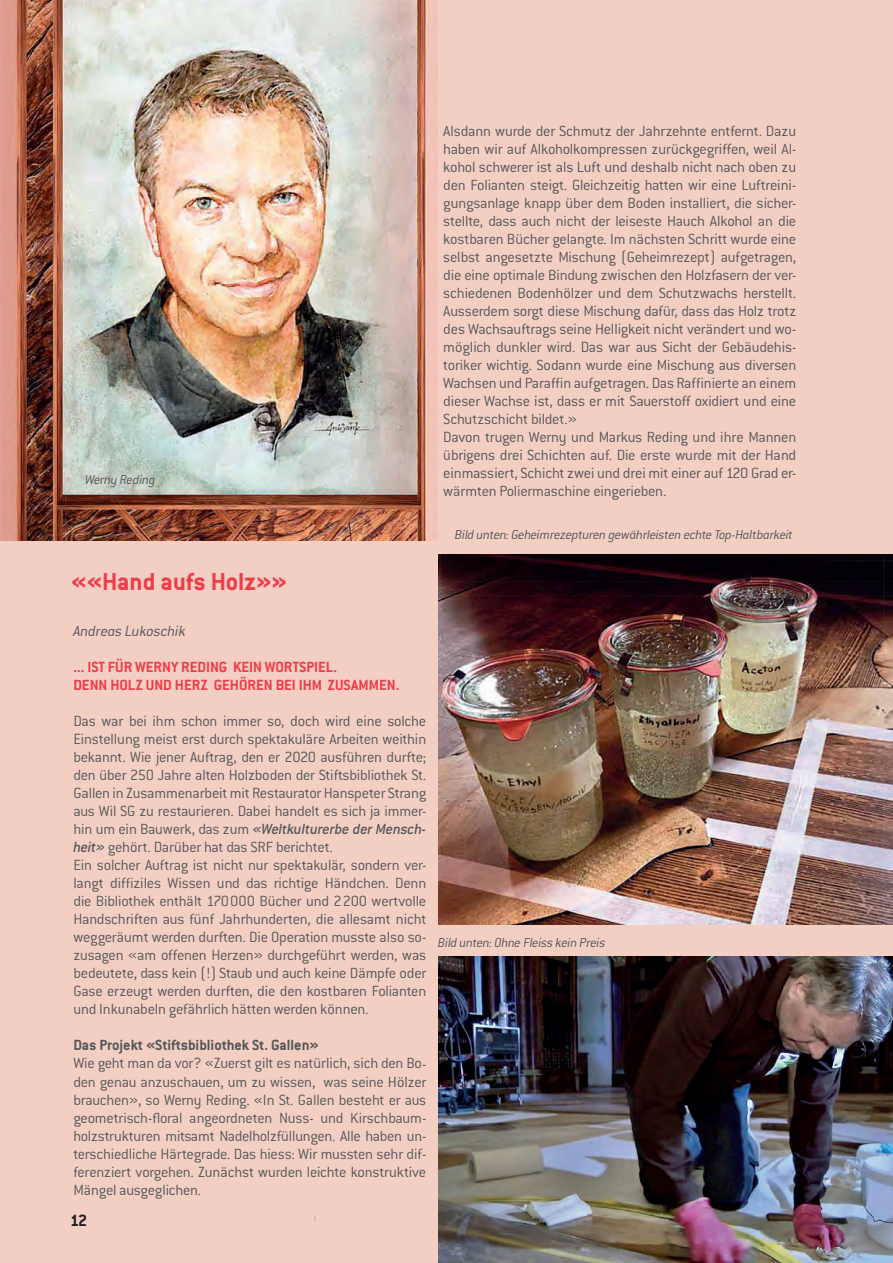
<style>
.page{position:relative;width:893px;height:1263px;background:#f3cfc3}
.page>*{position:absolute;margin:0;border:0;box-sizing:border-box;transform-origin:0 0}
.t1{font:700 27px "Conduit ITC";color:#ee3d49}
.t2{font:700 18px "Conduit ITC";color:#231f20}
.t3{font:300 16.2px/18px "Conduit ITC";letter-spacing:-.015em;color:#57585a}
.t4{font:700 16.2px/18px "Conduit ITC";color:#ee3d49}
.t5{font:700 16.2px "Conduit ITC";color:#57585a}
.t6{font:italic 300 16.2px "Conduit ITC";letter-spacing:-.01em;color:#57585a}
.t7{font:italic 300 14.25px "Conduit ITC";letter-spacing:-.025em;color:#57585a}
.s1{font-weight:500;font-style:italic}
</style>
<div class="page">
<img style="left:438px;top:555px;width:455px;height:370px">
<img style="left:438px;top:957px;width:455px;height:306px">
<img style="left:0;top:0;width:438px;height:540px">
<p class="t7" style="left:85px;top:472px;width:72px">Werny Reding</p>
<h1 class="t1" style="left:71px;top:566px;width:217px">««Hand aufs Holz»»</h1>
<p class="t3" style="left:443px;top:122px;width:354px">Alsdann wurde der Schmutz der Jahrzehnte entfernt. Dazu haben wir auf Alkoholkompressen zurückgegriffen, weil Al&shy;kohol schwerer ist als Luft und deshalb nicht nach oben zu den Folianten steigt. Gleichzeitig hatten wir eine Luftreini&shy;gungsanlage knapp über dem Boden installiert, die sicher&shy;stellte, dass auch nicht der leiseste Hauch Alkohol an die kostbaren Bücher gelangte. Im nächsten Schritt wurde eine selbst angesetzte Mischung (Geheimrezept) aufgetragen, die eine optimale Bindung zwischen den Holzfasern der ver&shy;schiedenen Bodenhölzer und dem Schutzwachs herstellt.<br>Ausserdem sorgt diese Mischung dafür, dass das Holz trotz des Wachsauftrags seine Helligkeit nicht verändert und wo&shy;möglich dunkler wird. Das war aus Sicht der Gebäudehis&shy;toriker wichtig. Sodann wurde eine Mischung aus diversen Wachsen und Paraffin aufgetragen. Das Raffinierte an einem dieser Wachse ist, dass er mit Sauerstoff oxidiert und eine Schutzschicht bildet.»<br>Davon trugen Werny und Markus Reding und ihre Mannen übrigens drei Schichten auf. Die erste wurde mit der Hand einmassiert, Schicht zwei und drei mit einer auf 120 Grad er&shy;wärmten Poliermaschine eingerieben.</p>
<p class="t7" style="left:455px;top:527px;width:339px">Bild unten: Geheimrezepturen gewährleisten echte Top-Haltbarkeit</p>
<p class="t6" style="left:73px;top:622px;width:114px">Andreas Lukoschik</p>
<p class="t4" style="left:73px;top:658px;width:328px">... IST FÜR WERNY REDING KEIN WORTSPIEL.<br>DENN HOLZ UND HERZ GEHÖREN BEI IHM ZUSAMMEN.</p>
<p class="t3" style="left:73px;top:712px;width:354px">Das war bei ihm schon immer so, doch wird eine solche Einstellung meist erst durch spektakuläre Arbeiten weithin bekannt. Wie jener Auftrag, den er 2020 ausführen durfte; den über 250 Jahre alten Holzboden der Stiftsbibliothek St.<br>Gallen in Zusammenarbeit mit Restaurator Hanspeter Strang aus Wil SG zu restaurieren. Dabei handelt es sich ja immer&shy;hin um ein Bauwerk, das zum <span class="s1">«Weltkulturerbe der Mensch&shy;heit»</span> gehört. Darüber hat das SRF berichtet.<br>Ein solcher Auftrag ist nicht nur spektakulär, sondern ver&shy;langt diffiziles Wissen und das richtige Händchen. Denn die Bibliothek enthält 170 000 Bücher und 2 200 wertvolle Handschriften aus fünf Jahrhunderten, die allesamt nicht weggeräumt werden durften. Die Operation musste also so&shy;zusagen «am offenen Herzen» durchgeführt werden, was bedeutete, dass kein (!) Staub und auch keine Dämpfe oder Gase erzeugt werden durften, die den kostbaren Folianten und Inkunabeln gefährlich hätten werden können.</p>
<p class="t5" style="left:73px;top:1036px;width:247px">Das Projekt «Stiftsbibliothek St. Gallen»</p>
<p class="t3" style="left:73px;top:1054px;width:354px;text-align:justify">Wie geht man da vor? «Zuerst gilt es natürlich, sich den Bo&shy;den genau anzuschauen, um zu wissen, was seine Hölzer brauchen», so Werny Reding. «In St. Gallen besteht er aus geometrisch-floral angeordneten Nuss- und Kirschbaum&shy;holzstrukturen mitsamt Nadelholzfüllungen. Alle haben un&shy;terschiedliche Härtegrade. Das hiess: Wir mussten sehr dif&shy;ferenziert vorgehen. Zunächst wurden leichte konstruktive Mängel ausgeglichen.</p>
<p class="t2" style="left:70px;top:1209px;width:19px">12</p>
<p class="t7" style="left:438px;top:935px;width:169px">Bild unten: Ohne Fleiss kein Preis</p>
</div>
